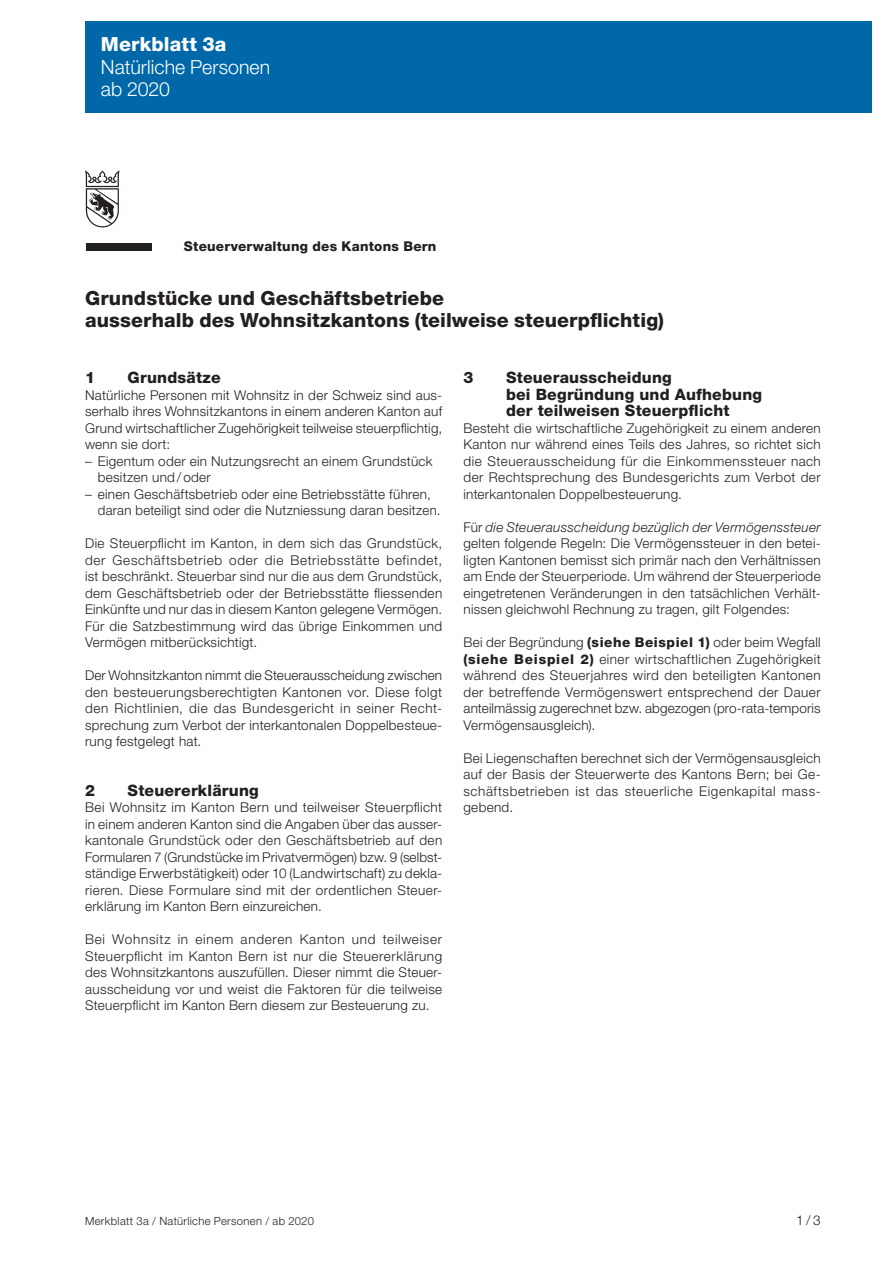
<style>
.page{position:relative;width:893px;height:1263px;background:#fff}
.page>*{position:absolute;margin:0;border:0;box-sizing:border-box;transform-origin:0 0}
.Haupttitel{font:800 19.5px/22.5px "Helvetica Neue LT Std";letter-spacing:.005em;color:#231f20}
.Kopfzeile{font:300 19.5px "Helvetica Neue LT Std";letter-spacing:.005em;color:#fff}
.Kopfzeile-2{font:800 19.5px "Helvetica Neue LT Std";letter-spacing:.01em;color:#fff}
.Untertitel{font:800 15.75px/16.5px "Helvetica Neue LT Std";letter-spacing:.015em;color:#231f20}
.GT{font:300 13.5px/16.5px "Helvetica Neue LT Std";letter-spacing:.02em;color:#231f20;text-align:justify}
.GT_einzug_flatter{font:300 13.5px/16.5px "Helvetica Neue LT Std";letter-spacing:.02em;color:#231f20}
.Zwischentitel_2{font:800 13.5px "Helvetica Neue LT Std";letter-spacing:.02em;color:#231f20}
.t1{font:300 11.25px "Helvetica Neue LT Std";letter-spacing:.025em;color:#231f20}
.s1{font-style:italic}
.s2{font-weight:800}
</style>
<div class="page">
<svg style="left:85px;top:170px;width:35px;height:57px"></svg>
<div style="left:86px;top:244px;width:66px;height:7px;background:#231f20"></div>
<div style="left:85px;top:21px;width:787px;height:92px;background:#0068a9"></div>
<h1 class="Kopfzeile-2" style="left:101px;top:33px;width:127px">Merkblatt 3a</h1>
<h1 class="Kopfzeile" style="left:101px;top:55px;width:171px">Natürliche Personen</h1>
<h1 class="Kopfzeile" style="left:101px;top:77px;width:70px">ab 2020</h1>
<h4 class="Zwischentitel_2" style="left:184px;top:238px;width:254px">Steuerverwaltung des Kantons Bern</h4>
<h1 class="Haupttitel" style="left:85px;top:287px;width:580px">Grundstücke und Geschäftsbetriebe<br>ausserhalb des Wohnsitzkantons (teilweise steuerpflichtig)</h1>
<h2 class="Untertitel" style="left:85px;top:369px;width:11px">1</h2>
<h2 class="Untertitel" style="left:128px;top:369px;width:95px">Grundsätze</h2>
<p class="GT" style="left:85px;top:386px;width:359px">Natürliche Personen mit Wohnsitz in der Schweiz sind aus&shy;serhalb ihres Wohnsitzkantons in einem anderen Kanton auf Grund wirtschaftlicher Zugehörigkeit teilweise steuerpflichtig, wenn sie dort:</p>
<p class="GT_einzug_flatter" style="left:98px;top:452px;width:336px;text-indent:-13px">– Eigentum oder ein Nutzungsrecht an einem Grundstück besitzen und / oder</p>
<p class="GT_einzug_flatter" style="left:98px;top:485px;width:344px;text-indent:-13px">– einen Geschäftsbetrieb oder eine Betriebsstätte führen, daran beteiligt sind oder die Nutzniessung daran besitzen.</p>
<p class="GT" style="left:85px;top:535px;width:359px">Die Steuerpflicht im Kanton, in dem sich das Grundstück, der Geschäftsbetrieb oder die Betriebsstätte befindet, ist beschränkt. Steuerbar sind nur die aus dem Grundstück, dem Geschäftsbetrieb oder der Betriebsstätte fliessenden Einkünfte und nur das in diesem Kanton gelegene Vermögen.<br>Für die Satzbestimmung wird das übrige Einkommen und Vermögen mitberücksichtigt.</p>
<p class="GT" style="left:85px;top:667px;width:359px">Der Wohnsitzkanton nimmt die Steuerausscheidung zwischen den besteuerungsberechtigten Kantonen vor. Diese folgt den Richtlinien, die das Bundesgericht in seiner Recht&shy;sprechung zum Verbot der interkantonalen Doppelbesteue&shy;rung festgelegt hat.</p>
<h2 class="Untertitel" style="left:85px;top:782px;width:11px">2</h2>
<h2 class="Untertitel" style="left:128px;top:782px;width:133px">Steuererklärung</h2>
<p class="GT" style="left:85px;top:799px;width:359px;text-align:left">Bei Wohnsitz im Kanton Bern und teilweiser Steuerpflicht in einem anderen Kanton sind die Angaben über das ausser&shy;kantonale Grundstück oder den Geschäftsbetrieb auf den Formularen 7 (Grundstücke im Privatvermögen) bzw. 9 (selbst&shy;ständige Erwerbstätigkeit) oder 10 (Landwirtschaft) zu dekla&shy;rieren. Diese Formulare sind mit der ordentlichen Steuer&shy;erklärung im Kanton Bern einzureichen.</p>
<p class="GT" style="left:85px;top:931px;width:359px">Bei Wohnsitz in einem anderen Kanton und teilweiser Steuerpflicht im Kanton Bern ist nur die Steuererklärung des Wohnsitzkantons auszufüllen. Dieser nimmt die Steuer&shy;ausscheidung vor und weist die Faktoren für die teilweise Steuerpflicht im Kanton Bern diesem zur Besteuerung zu.</p>
<h2 class="Untertitel" style="left:463px;top:369px;width:11px">3</h2>
<h2 class="Untertitel" style="left:506px;top:369px;width:258px">Steuerausscheidung<br>bei Begründung und Aufhebung der teilweisen Steuerpflicht</h2>
<p class="GT" style="left:463px;top:419px;width:359px">Besteht die wirtschaftliche Zugehörigkeit zu einem anderen Kanton nur während eines Teils des Jahres, so richtet sich die Steuerausscheidung für die Einkommenssteuer nach der Rechtsprechung des Bundesgerichts zum Verbot der interkantonalen Doppelbesteuerung.</p>
<p class="GT" style="left:463px;top:518px;width:359px">Für <span class="s1">die Steuerausscheidung bezüglich der Vermögenssteuer </span>gelten folgende Regeln: Die Vermögenssteuer in den betei&shy;ligten Kantonen bemisst sich primär nach den Verhältnissen am Ende der Steuerperiode. Um während der Steuerperiode eingetretenen Veränderungen in den tatsächlichen Verhält&shy;nissen gleichwohl Rechnung zu tragen, gilt Folgendes:</p>
<p class="GT" style="left:463px;top:634px;width:359px">Bei der Begründung <span class="s2">(siehe Beispiel 1)</span> oder beim Wegfall <span class="s2">(siehe Beispiel 2)</span> einer wirtschaftlichen Zugehörigkeit während des Steuerjahres wird den beteiligten Kantonen der betreffende Vermögenswert entsprechend der Dauer anteilmässig zugerechnet bzw. abgezogen (pro-rata-temporis Vermögensausgleich).</p>
<p class="GT" style="left:463px;top:749px;width:359px">Bei Liegenschaften berechnet sich der Vermögensausgleich auf der Basis der Steuerwerte des Kantons Bern; bei Ge&shy;schäftsbetrieben ist das steuerliche Eigenkapital mass&shy;gebend.</p>
<p class="t1" style="left:85px;top:1214px;width:230px">Merkblatt 3a / Natürliche Personen / ab 2020</p>
<p class="GT" style="left:796px;top:1211px;width:26px">1/3</p>
</div>
